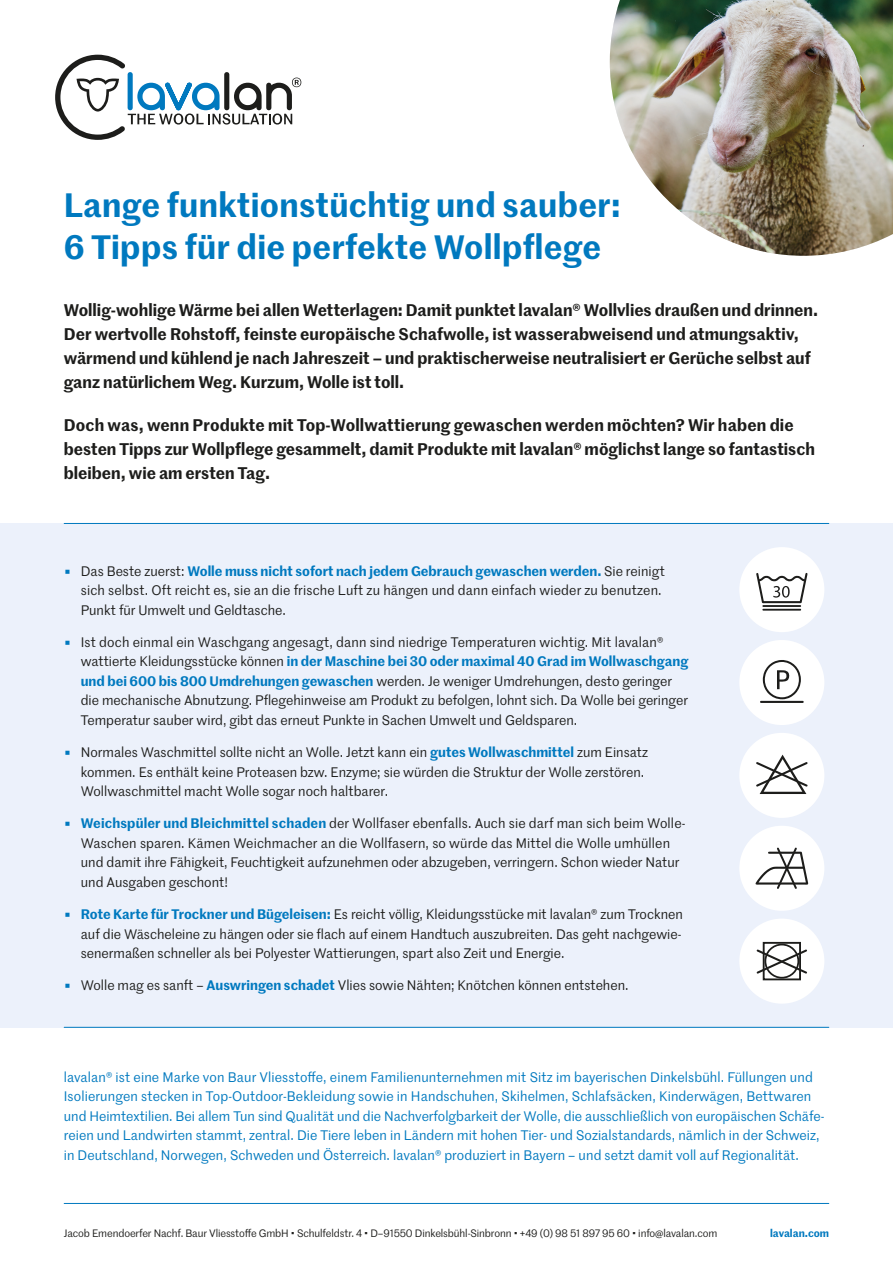
<style>
.page{position:relative;width:893px;height:1263px;background:#fff}
.page>*{position:absolute;margin:0;border:0;box-sizing:border-box;transform-origin:0 0}
.t1{font:600 33px/42px "Marr Sans";letter-spacing:.01em;color:#0079bf}
.t2{font:600 16.5px/24px "Marr Sans";color:#1d1d1b}
.t3{font:13.5px/19.5px "Marr Sans";color:#1d1d1b}
.t4{font:13.5px/19.5px "Marr Sans";letter-spacing:.005em;color:#0079bf}
.t5{font:10.5px "Marr Sans";letter-spacing:-.01em;color:#1d1d1b}
.t6{font:600 10.5px "Marr Sans";color:#0079bf}
.s1{font-size:19.5px;color:#0079bf}
.s2{font-weight:600;color:#0079bf}
</style>
<div class="page">
<svg style="left:55px;top:55px;width:246px;height:85px"></svg>
<img style="left:610px;top:0;width:283px;height:256px">
<div style="left:0;top:523px;width:893px;height:505px;background:#ecf1fb"></div>
<hr style="left:64px;top:1203px;width:765px;height:1px;background:#0079bf">
<hr style="left:64px;top:1027px;width:765px;height:1px;background:#0079bf">
<hr style="left:64px;top:523px;width:765px;height:1px;background:#0079bf">
<div style="left:739px;top:547px;width:85px;height:85px;background:#fff;border-radius:50%"></div>
<div style="left:739px;top:640px;width:85px;height:85px;background:#fff;border-radius:50%"></div>
<div style="left:739px;top:733px;width:85px;height:85px;background:#fff;border-radius:50%"></div>
<div style="left:739px;top:826px;width:85px;height:85px;background:#fff;border-radius:50%"></div>
<div style="left:739px;top:918px;width:85px;height:86px;background:#fff;border-radius:50%"></div>
<hr style="left:760px;top:701px;width:44px;height:2px;background:#1d1d1b">
<svg style="left:763px;top:660px;width:38px;height:39px"></svg>
<hr style="left:762px;top:605px;width:39px;height:2px;background:#1d1d1b">
<hr style="left:762px;top:609px;width:39px;height:2px;background:#1d1d1b">
<svg style="left:756px;top:573px;width:52px;height:30px"></svg>
<div style="left:763px;top:942px;width:38px;height:38px;border:2px solid #1d1d1b"></div>
<div style="left:764px;top:944px;width:35px;height:34px;border:2px solid #1d1d1b;border-radius:50%"></div>
<svg style="left:756px;top:948px;width:51px;height:27px"></svg>
<svg style="left:756px;top:755px;width:52px;height:39px"></svg>
<svg style="left:755px;top:847px;width:53px;height:42px"></svg>
<h1 class="t1" style="left:64px;top:182px;width:559px">Lange funktionstüchtig und sauber:<br>6 Tipps für die perfekte Wollpflege</h1>
<p class="t2" style="left:64px;top:297px;width:756px">Wollig-wohlige Wärme bei allen Wetterlagen: Damit punktet lavalan® Wollvlies draußen und drinnen.<br>Der wertvolle Rohstoff, feinste europäische Schafwolle, ist wasserabweisend und atmungsaktiv, wärmend und kühlend je nach Jahreszeit – und praktischerweise neutralisiert er Gerüche selbst auf ganz natürlichem Weg. Kurzum, Wolle ist toll.</p>
<p class="t2" style="left:64px;top:412px;width:753px">Doch was, wenn Produkte mit Top-Wollwattierung gewaschen werden möchten? Wir haben die besten Tipps zur Wollpflege gesammelt, damit Produkte mit lavalan® möglichst lange so fantastisch bleiben, wie am ersten Tag.</p>
<p class="t3" style="left:81px;top:560px;width:586px;text-indent:-17px"><span class="s1">•</span> Das Beste zuerst: <span class="s2">Wolle muss nicht sofort nach jedem Gebrauch gewaschen werden.</span> Sie reinigt sich selbst. Oft reicht es, sie an die frische Luft zu hängen und dann einfach wieder zu benutzen.<br>Punkt für Umwelt und Geldtasche.</p>
<p class="t3" style="left:81px;top:632px;width:609px;text-indent:-17px"><span class="s1">•</span> Ist doch einmal ein Waschgang angesagt, dann sind niedrige Temperaturen wichtig. Mit lavalan® wattierte Kleidungsstücke können <span class="s2">in der Maschine bei 30 oder maximal 40 Grad im Wollwaschgang und bei 600 bis 800 Umdrehungen gewaschen</span> werden. Je weniger Umdrehungen, desto geringer die mechanische Abnutzung. Pflegehinweise am Produkt zu befolgen, lohnt sich. Da Wolle bei geringer Temperatur sauber wird, gibt das erneut Punkte in Sachen Umwelt und Geldsparen.</p>
<p class="t3" style="left:81px;top:742px;width:569px;text-indent:-17px"><span class="s1">•</span> Normales Waschmittel sollte nicht an Wolle. Jetzt kann ein <span class="s2">gutes Wollwaschmittel</span> zum Einsatz kommen. Es enthält keine Proteasen bzw. Enzyme; sie würden die Struktur der Wolle zerstören.<br>Wollwaschmittel macht Wolle sogar noch haltbarer.</p>
<p class="t3" style="left:81px;top:813px;width:606px;text-indent:-17px"><span class="s1">•</span> <span class="s2">Weichspüler und Bleichmittel schaden</span> der Wollfaser ebenfalls. Auch sie darf man sich beim Wolle-Waschen sparen. Kämen Weichmacher an die Wollfasern, so würde das Mittel die Wolle umhüllen und damit ihre Fähigkeit, Feuchtigkeit aufzunehmen oder abzugeben, verringern. Schon wieder Natur und Ausgaben geschont!</p>
<p class="t3" style="left:81px;top:904px;width:604px;text-align:justify;text-indent:-17px"><span class="s1">•</span> <span class="s2">Rote Karte für Trockner und Bügeleisen:</span> Es reicht völlig, Kleidungsstücke mit lavalan® zum Trocknen auf die Wäscheleine zu hängen oder sie flach auf einem Handtuch auszubreiten. Das geht nachgewie&shy;senermaßen schneller als bei Polyester Wattierungen, spart also Zeit und Energie.</p>
<p class="t3" style="left:64px;top:975px;width:566px"><span class="s1">•</span> Wolle mag es sanft – <span class="s2">Auswringen schadet</span> Vlies sowie Nähten; Knötchen können entstehen.</p>
<p class="t4" style="left:64px;top:1067px;width:762px">lavalan® ist eine Marke von Baur Vliesstoffe, einem Familienunternehmen mit Sitz im bayerischen Dinkelsbühl. Füllungen und Isolierungen stecken in Top-Outdoor-Bekleidung sowie in Handschuhen, Skihelmen, Schlafsäcken, Kinderwägen, Bettwaren und Heimtextilien. Bei allem Tun sind Qualität und die Nachverfolgbarkeit der Wolle, die ausschließlich von europäischen Schäfe&shy;reien und Landwirten stammt, zentral. Die Tiere leben in Ländern mit hohen Tier- und Sozialstandards, nämlich in der Schweiz, in Deutschland, Norwegen, Schweden und Österreich. lavalan® produziert in Bayern – und setzt damit voll auf Regionalität.</p>
<p class="t5" style="left:64px;top:1226px;width:655px">Jacob Emendoerfer Nachf. Baur Vliesstoffe GmbH • Schulfeldstr. 4 • D–91550 Dinkelsbühl-Sinbronn • +49 (0) 98 51 897 95 60 • info@lavalan.com</p>
<p class="t6" style="left:770px;top:1225px;width:61px">lavalan.com</p>
</div>
